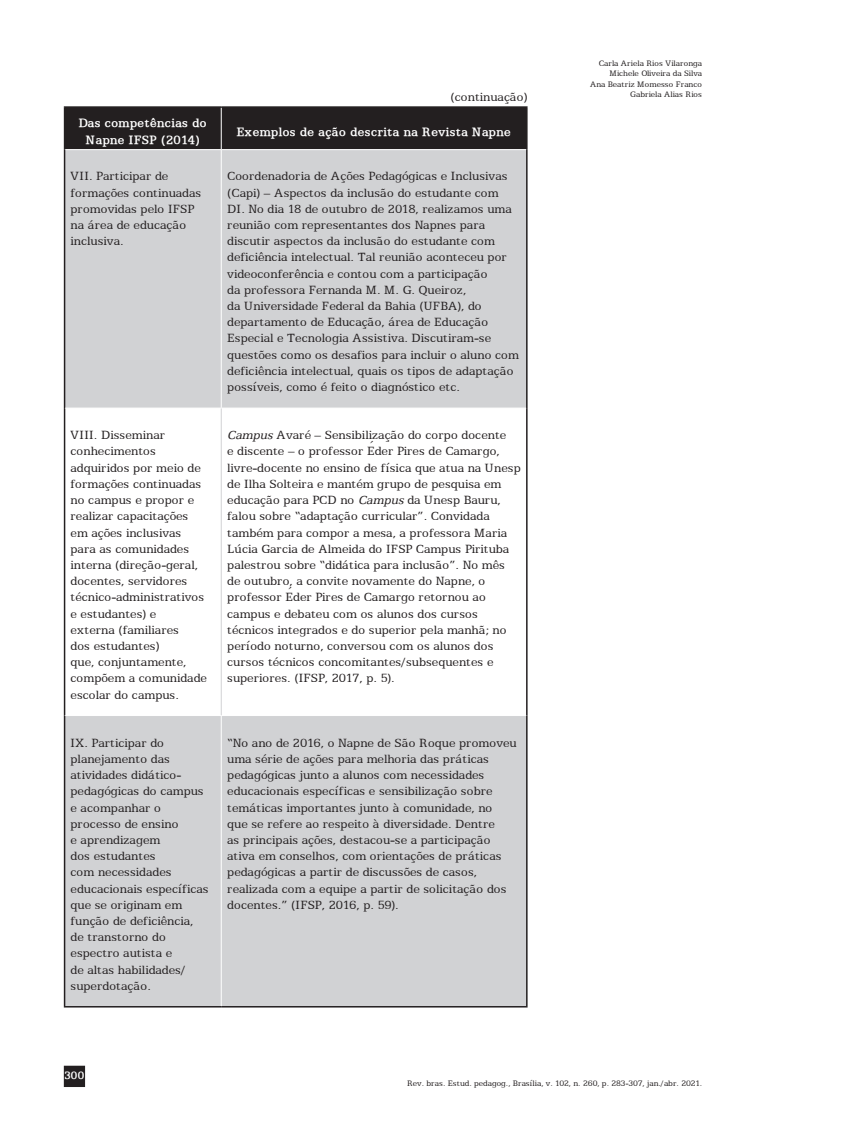
<style>
.page{position:relative;width:851px;height:1127px;background:#fff}
.page>*{position:absolute;margin:0;border:0;box-sizing:border-box;transform-origin:0 0}
.t1{font:13.5px/16.2px "Eggo Normal";color:#231f20}
.t2{font:700 13.5px/16.2px "Eggo";color:#fff;text-align:center}
.t3{font:700 12px "Eggo";color:#fff}
.t4{font:9px/10.5px "Eggo Normal";color:#231f20;text-align:right}
.s1{font-family:"Eggo";font-style:italic}
</style>
<div class="page">
<div style="left:65px;top:1066px;width:19px;height:20px;background:#231f20"></div>
<div style="left:64px;top:1066px;width:21px;height:21px;border:2px solid #231f20"></div>
<div style="left:65px;top:108px;width:461px;height:41px;background:#231f20"></div>
<svg style="left:65px;top:150px;width:461px;height:856px;fill:#d1d2d4"></svg>
<hr style="left:64px;top:106px;width:157px;height:2px;background:#231f20">
<hr style="left:64px;top:108px;width:1px;height:42px;background:#231f20">
<hr style="left:221px;top:106px;width:306px;height:2px;background:#231f20">
<hr style="left:526px;top:108px;width:1px;height:42px;background:#231f20">
<hr style="left:64px;top:150px;width:1px;height:258px;background:#231f20">
<hr style="left:526px;top:150px;width:1px;height:258px;background:#231f20">
<hr style="left:64px;top:408px;width:1px;height:307px;background:#231f20">
<hr style="left:526px;top:408px;width:1px;height:307px;background:#231f20">
<hr style="left:64px;top:715px;width:1px;height:291px;background:#231f20">
<hr style="left:526px;top:715px;width:1px;height:291px;background:#231f20">
<hr style="left:221px;top:150px;width:1px;height:258px;background:#fff">
<hr style="left:65px;top:408px;width:156px;height:1px;background:#fff">
<hr style="left:221px;top:408px;width:305px;height:1px;background:#fff">
<hr style="left:65px;top:715px;width:156px;height:1px;background:#fff">
<hr style="left:221px;top:715px;width:305px;height:1px;background:#fff">
<hr style="left:221px;top:716px;width:1px;height:290px;background:#fff">
<hr style="left:221px;top:108px;width:1px;height:41px;background:#fff">
<hr style="left:221px;top:408px;width:1px;height:307px;background:#d1d2d4">
<hr style="left:64px;top:1006px;width:157px;height:1px;background:#231f20">
<hr style="left:221px;top:1006px;width:306px;height:1px;background:#231f20">
<p class="t1" style="left:450px;top:87px;width:79px">(continuação)</p>
<p class="t2" style="left:79px;top:114px;width:130px">Das competências do<br>Napne IFSP (2014)</p>
<p class="t2" style="left:237px;top:122px;width:276px">Exemplos de ação descrita na Revista Napne</p>
<p class="t1" style="left:71px;top:167px;width:132px">VII. Participar de formações continuadas promovidas pelo IFSP na área de educação inclusiva.</p>
<p class="t1" style="left:227px;top:167px;width:293px">Coordenadoria de Ações Pedagógicas e Inclusivas (Capi) – Aspectos da inclusão do estudante com DI. No dia 18 de outubro de 2018, realizamos uma reunião com representantes dos Napnes para discutir aspectos da inclusão do estudante com deficiência intelectual. Tal reunião aconteceu por videoconferência e contou com a participação<br>da professora Fernanda M. M. G. Queiroz,<br>da Universidade Federal da Bahia (UFBA), do departamento de Educação, área de Educação Especial e Tecnologia Assistiva. Discutiram-se questões como os desafios para incluir o aluno com deficiência intelectual, quais os tipos de adaptação possíveis, como é feito o diagnóstico etc.</p>
<p class="t1" style="left:71px;top:426px;width:138px">VIII. Disseminar conhecimentos adquiridos por meio de formações continuadas no campus e propor e realizar capacitações em ações inclusivas para as comunidades interna (direção-geral, docentes, servidores técnico-administrativos e estudantes) e<br>externa (familiares<br>dos estudantes)<br>que, conjuntamente, compõem a comunidade escolar do campus.</p>
<p class="t1" style="left:227px;top:426px;width:295px"><span class="s1">Campus</span> Avaré – Sensibilização do corpo docente<br>e discente – o professor Éder Pires de Camargo, livre-docente no ensino de física que atua na Unesp de Ilha Solteira e mantém grupo de pesquisa em educação para PCD no <span class="s1">Campus</span> da Unesp Bauru, falou sobre “adaptação curricular”. Convidada também para compor a mesa, a professora Maria Lúcia Garcia de Almeida do IFSP Campus Pirituba palestrou sobre “didática para inclusão”. No mês de outubro, a convite novamente do Napne, o professor Éder Pires de Camargo retornou ao campus e debateu com os alunos dos cursos técnicos integrados e do superior pela manhã; no período noturno, conversou com os alunos dos cursos técnicos concomitantes/subsequentes e superiores. (IFSP, 2017, p. 5).</p>
<p class="t1" style="left:71px;top:733px;width:140px">IX. Participar do planejamento das atividades didático&shy;pedagógicas do campus e acompanhar o processo de ensino<br>e aprendizagem<br>dos estudantes<br>com necessidades educacionais específicas que se originam em função de deficiência, de transtorno do espectro autista e<br>de altas habilidades/ superdotação.</p>
<p class="t1" style="left:227px;top:733px;width:291px">“No ano de 2016, o Napne de São Roque promoveu uma série de ações para melhoria das práticas pedagógicas junto a alunos com necessidades educacionais específicas e sensibilização sobre temáticas importantes junto à comunidade, no<br>que se refere ao respeito à diversidade. Dentre<br>as principais ações, destacou-se a participação ativa em conselhos, com orientações de práticas pedagógicas a partir de discussões de casos, realizada com a equipe a partir de solicitação dos docentes.” (IFSP, 2016, p. 59).</p>
<p class="t4" style="left:590px;top:57px;width:113px">Carla Ariela Rios Vilaronga<br>Michele Oliveira da Silva<br>Ana Beatriz Momesso Franco<br>Gabriela Alias Rios</p>
<p class="t3" style="left:64px;top:1066px;width:21px">300</p>
<p class="t4" style="left:407px;top:1076px;width:296px">Rev. bras. Estud. pedagog., Brasília, v. 102, n. 260, p. 283-307, jan./abr. 2021.</p>
</div>
